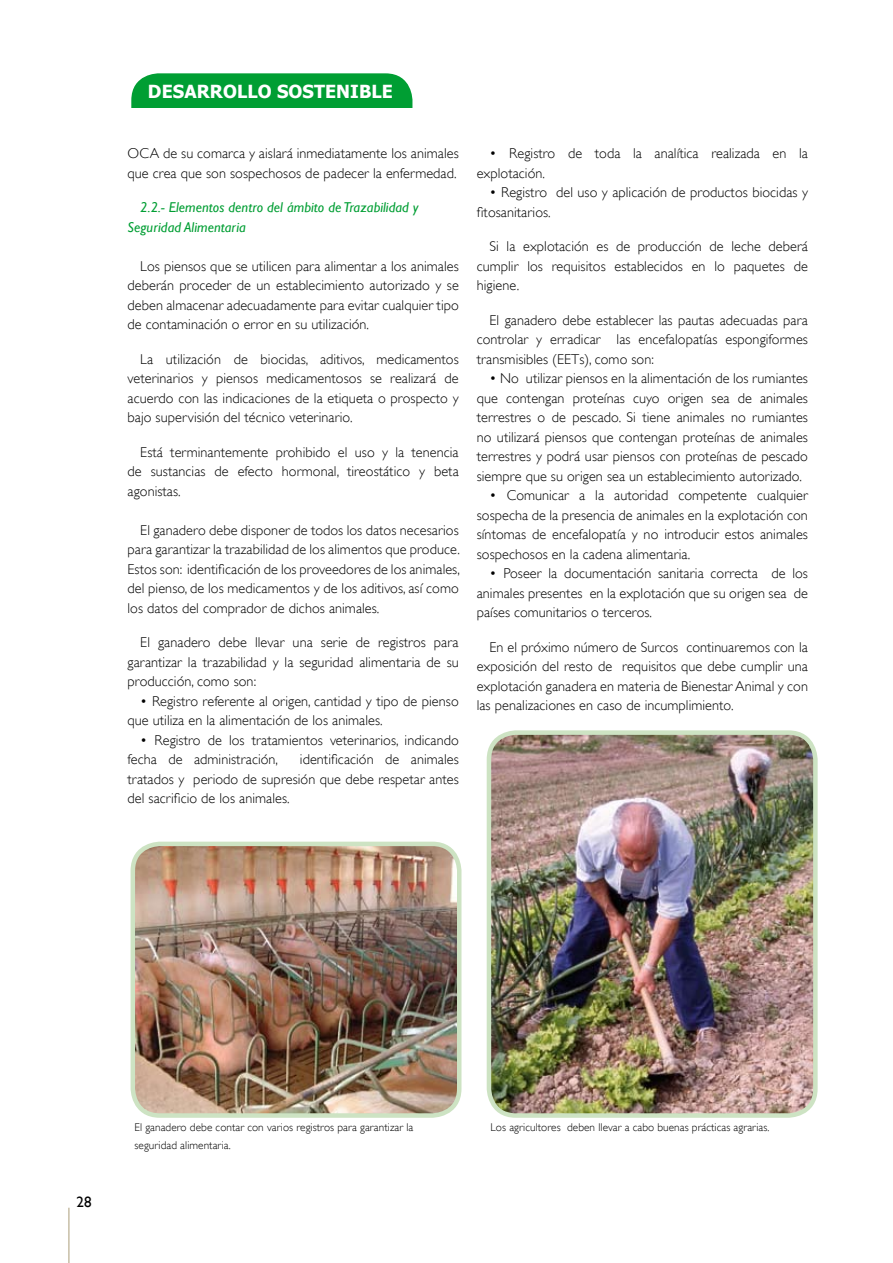
<style>
.page{position:relative;width:893px;height:1263px;background:#fff}
.page>*{position:absolute;margin:0;border:0;box-sizing:border-box;transform-origin:0 0}
.t1{font:700 18px "Tahoma";letter-spacing:.005em;color:#fff}
.t2{font:15px "Gill Sans";color:#000}
.t3{font:300 14.25px/19.5px "Gill Sans";letter-spacing:.005em;color:#000;text-align:justify}
.t4{font:italic 14.25px/19.5px "Gill Sans";letter-spacing:.005em;color:#009e33}
.t5{font:300 11.25px/18px "Gill Sans";letter-spacing:.005em;color:#000}
</style>
<div class="page">
<div style="left:131px;top:73px;width:281px;height:71px;background:#009e33;border-radius:27px"></div>
<div style="left:128px;top:108px;width:323px;height:41px;background:#fff"></div>
<img style="left:133px;top:844px;width:326px;height:269px">
<div style="left:131px;top:842px;width:330px;height:276px;border:4px solid #cde3c3;border-radius:27px"></div>
<img style="left:489px;top:735px;width:324px;height:378px">
<div style="left:487px;top:730px;width:331px;height:388px;border:4px solid #cde3c3;border-radius:27px"></div>
<hr style="left:68px;top:1208px;width:2px;height:55px;background:#c7bea6">
<p class="t1" style="left:148px;top:79px;width:246px">DESARROLLO SOSTENIBLE</p>
<p class="t3" style="left:128px;top:144px;width:333px">OCA de su comarca y aislará inmediatamente los animales que crea que son sospechosos de padecer la enfermedad.</p>
<p class="t4" style="left:128px;top:198px;width:292px;text-indent:13px">2.2.- Elementos dentro del ámbito de Trazabilidad y<br>Seguridad Alimentaria</p>
<p class="t3" style="left:128px;top:256px;width:333px;text-indent:13px">Los piensos que se utilicen para alimentar a los animales deberán proceder de un establecimiento autorizado y se deben almacenar adecuadamente para evitar cualquier tipo de contaminación o error en su utilización.</p>
<p class="t3" style="left:128px;top:349px;width:333px;text-indent:13px">La utilización de biocidas, aditivos, medicamentos veterinarios y piensos medicamentosos se realizará de acuerdo con las indicaciones de la etiqueta o prospecto y bajo supervisión del técnico veterinario.</p>
<p class="t3" style="left:128px;top:442px;width:333px;text-indent:13px">Está terminantemente prohibido el uso y la tenencia de sustancias de efecto hormonal, tireostático y beta agonistas.</p>
<p class="t3" style="left:128px;top:520px;width:334px;text-indent:13px">El ganadero debe disponer de todos los datos necesarios para garantizar la trazabilidad de los alimentos que produce.<br>Estos son: identificación de los proveedores de los animales, del pienso, de los medicamentos y de los aditivos, así como los datos del comprador de dichos animales.</p>
<p class="t3" style="left:128px;top:633px;width:333px;text-indent:13px">El ganadero debe llevar una serie de registros para garantizar la trazabilidad y la seguridad alimentaria de su producción, como son:</p>
<p class="t3" style="left:128px;top:691px;width:333px;text-indent:13px">• Registro referente al origen, cantidad y tipo de pienso que utiliza en la alimentación de los animales.</p>
<p class="t3" style="left:128px;top:730px;width:333px;text-indent:13px">• Registro de los tratamientos veterinarios, indicando fecha de administración,</p>
<p class="t3" style="left:128px;top:750px;width:333px;text-indent:172px">identificación de animales tratados y periodo de supresión que debe respetar antes del sacrificio de los animales.</p>
<p class="t3" style="left:477px;top:144px;width:333px;text-indent:13px">• Registro de toda la analítica realizada en la explotación.</p>
<p class="t3" style="left:477px;top:183px;width:333px;text-indent:13px">• Registro del uso y aplicación de productos biocidas y fitosanitarios.</p>
<p class="t3" style="left:477px;top:237px;width:333px;text-indent:13px">Si la explotación es de producción de leche deberá cumplir los requisitos establecidos en lo paquetes de higiene.</p>
<p class="t3" style="left:477px;top:310px;width:333px;text-indent:13px">El ganadero debe establecer las pautas adecuadas para controlar y erradicar las encefalopatías espongiformes transmisibles (EETs), como son:</p>
<p class="t3" style="left:477px;top:369px;width:333px;text-indent:13px">• No utilizar piensos en la alimentación de los rumiantes que contengan proteínas cuyo origen sea de animales terrestres o de pescado. Si tiene animales no rumiantes no utilizará piensos que contengan proteínas de animales terrestres y podrá usar piensos con proteínas de pescado siempre que su origen sea un establecimiento autorizado.</p>
<p class="t3" style="left:477px;top:486px;width:333px;text-indent:13px">• Comunicar a la autoridad competente cualquier sospecha de la presencia de animales en la explotación con síntomas de encefalopatía y no introducir estos animales sospechosos en la cadena alimentaria.</p>
<p class="t3" style="left:477px;top:564px;width:333px;text-indent:13px">• Poseer la documentación sanitaria correcta de los animales presentes en la explotación que su origen sea de países comunitarios o terceros.</p>
<p class="t3" style="left:477px;top:637px;width:333px;text-indent:13px">En el próximo número de Surcos continuaremos con la exposición del resto de requisitos que debe cumplir una explotación ganadera en materia de Bienestar Animal y con las penalizaciones en caso de incumplimiento.</p>
<p class="t2" style="left:77px;top:1193px;width:16px">28</p>
<p class="t5" style="left:135px;top:1119px;width:280px">El ganadero debe contar con varios registros para garantizar la seguridad alimentaria.</p>
<p class="t5" style="left:491px;top:1119px;width:280px">Los agricultores deben llevar a cabo buenas prácticas agrarias.</p>
</div>
